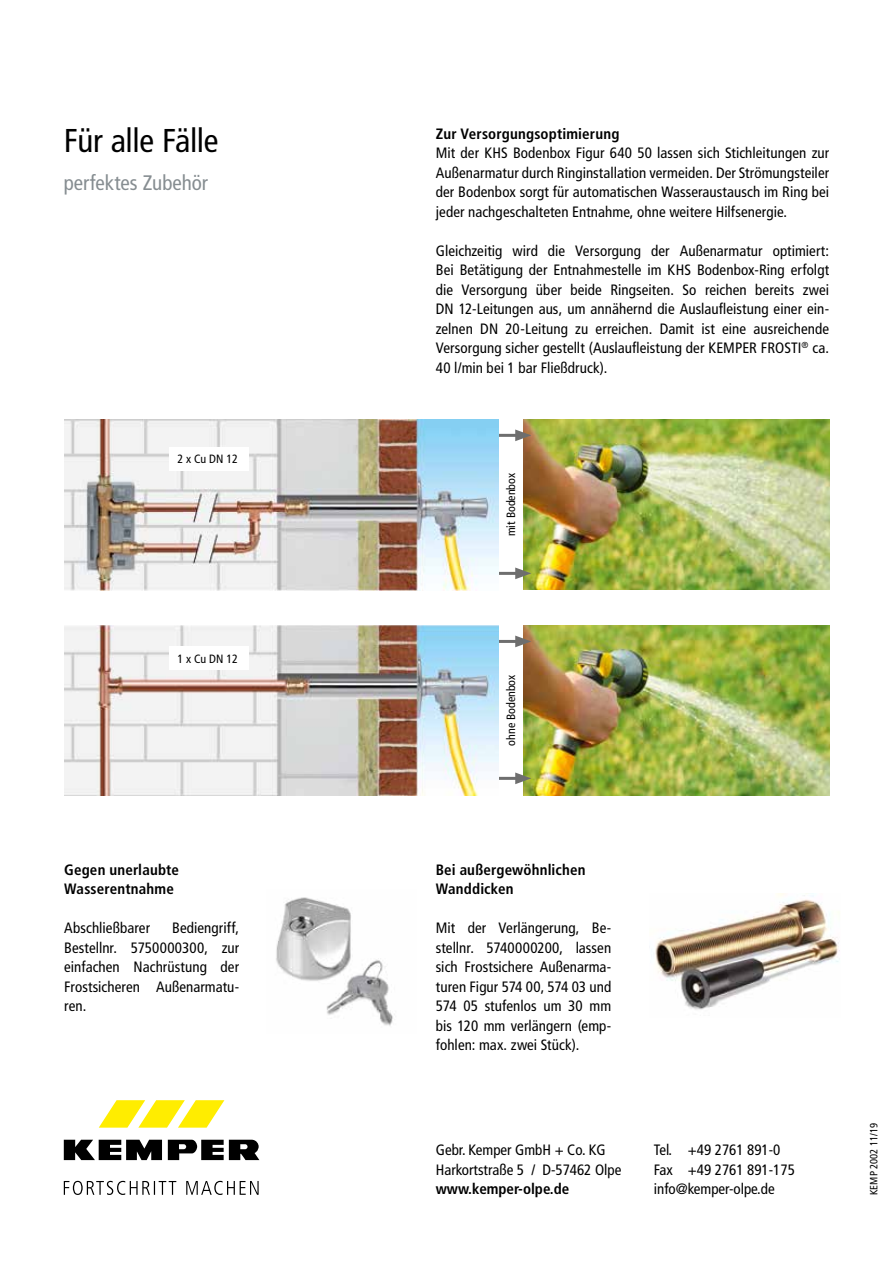
<style>
.page{position:relative;width:893px;height:1263px;background:#fff}
.page>*{position:absolute;margin:0;border:0;box-sizing:border-box;transform-origin:0 0}
.t1{font:condensed 33px "Frutiger LT Com";letter-spacing:-.01em;color:#000}
.t2{font:condensed 21px "Frutiger LT Com";color:#868d91}
.t3{font:condensed 15px/19.5px "Frutiger LT Com";letter-spacing:.005em;color:#000;text-align:justify}
.t4{font:700 condensed 15px/19.5px "Frutiger LT Com";letter-spacing:.01em;color:#000}
.t5{font:condensed 12px "Frutiger LT Com";color:#000}
.t6{font:condensed 10.5px "Frutiger LT Com";color:#000}
</style>
<div class="page">
<img style="left:524px;top:419px;width:306px;height:171px">
<img style="left:524px;top:625px;width:306px;height:170px">
<hr style="left:497px;top:640px;width:24px;height:3px;background:#6e6e6e">
<svg style="left:515px;top:636px;width:16px;height:11px"></svg>
<hr style="left:497px;top:777px;width:24px;height:3px;background:#6e6e6e">
<svg style="left:515px;top:772px;width:16px;height:12px"></svg>
<hr style="left:497px;top:434px;width:24px;height:3px;background:#6e6e6e">
<svg style="left:515px;top:429px;width:16px;height:12px"></svg>
<hr style="left:497px;top:572px;width:24px;height:3px;background:#6e6e6e">
<svg style="left:515px;top:567px;width:16px;height:12px"></svg>
<img style="left:64px;top:625px;width:435px;height:170px">
<img style="left:276px;top:897px;width:119px;height:129px">
<img style="left:655px;top:894px;width:185px;height:116px">
<img style="left:64px;top:419px;width:435px;height:171px">
<div style="left:170px;top:646px;width:79px;height:24px;background:#fff"></div>
<div style="left:170px;top:447px;width:79px;height:24px;background:#fff"></div>
<svg style="left:99px;top:1100px;width:125px;height:28px"></svg>
<svg style="left:64px;top:1181px;width:195px;height:14px"></svg>
<svg style="left:64px;top:1140px;width:98px;height:20px"></svg>
<svg style="left:168px;top:1140px;width:91px;height:20px"></svg>
<h1 class="t1" style="left:64px;top:121px;width:156px">Für alle Fälle</h1>
<h2 class="t2" style="left:64px;top:170px;width:146px">perfektes Zubehör</h2>
<p class="t5" style="left:177px;top:452px;width:62px">2 x Cu DN 12</p>
<p class="t5" style="left:177px;top:651px;width:62px">1 x Cu DN 12</p>
<p class="t4" style="left:64px;top:859px;width:116px">Gegen unerlaubte<br>Wasserentnahme</p>
<p class="t3" style="left:64px;top:918px;width:87px">Abschließbarer</p>
<p class="t3" style="left:64px;top:918px;width:176px;text-indent:108px">Bediengriff, Bestellnr. 5750000300, zur einfachen Nachrüstung der Frostsicheren Außenarmatu&shy;ren.</p>
<p class="t4" style="left:436px;top:124px;width:185px">Zur Versorgungsoptimierung</p>
<p class="t3" style="left:436px;top:143px;width:395px">Mit der KHS Bodenbox Figur 640 50 lassen sich Stichleitungen zur Außenarmatur durch Ringinstallation vermeiden. Der Strömungsteiler der Bodenbox sorgt für automatischen Wasseraustausch im Ring bei jeder nachgeschalteten Entnahme, ohne weitere Hilfsenergie.</p>
<p class="t3" style="left:436px;top:241px;width:395px">Gleichzeitig wird die Versorgung der Außenarmatur optimiert:<br>Bei Betätigung der Entnahmestelle im KHS Bodenbox-Ring erfolgt die Versorgung über beide Ringseiten. So reichen bereits zwei DN 12-Leitungen aus, um annähernd die Auslaufleistung einer ein&shy;zelnen DN 20-Leitung zu erreichen. Damit ist eine ausreichende Versorgung sicher gestellt (Auslaufleistung der KEMPER FROSTI<sup>®</sup> ca.<br>40 l/min bei 1 bar Fließdruck).</p>
<p class="t5" style="left:504px;top:536px;width:65px;rotate:-90deg">mit Bodenbox</p>
<p class="t5" style="left:504px;top:746px;width:73px;rotate:-90deg">ohne Bodenbox</p>
<p class="t4" style="left:436px;top:859px;width:151px">Bei außergewöhnlichen<br>Wanddicken</p>
<p class="t3" style="left:436px;top:918px;width:177px">Mit der Verlängerung, Be&shy;stellnr. 5740000200, lassen sich Frostsichere Außenarma&shy;turen Figur 574 00, 574 03 und 574 05 stufenlos um 30 mm bis 120 mm verlängern (emp&shy;fohlen: max. zwei Stück).</p>
<p class="t3" style="left:436px;top:1140px;width:187px">Gebr. Kemper GmbH + Co. KG<br>Harkortstraße 5 / D-57462 Olpe</p>
<p class="t4" style="left:436px;top:1179px;width:135px">www.kemper-olpe.de</p>
<p class="t3" style="left:654px;top:1140px;width:143px;text-align:left">Tel. +49 2761 891-0<br>Fax +49 2761 891-175 info@kemper-olpe.de</p>
<p class="t6" style="left:867px;top:1195px;width:73px;rotate:-90deg">KEMP 2002 11/19</p>
</div>
